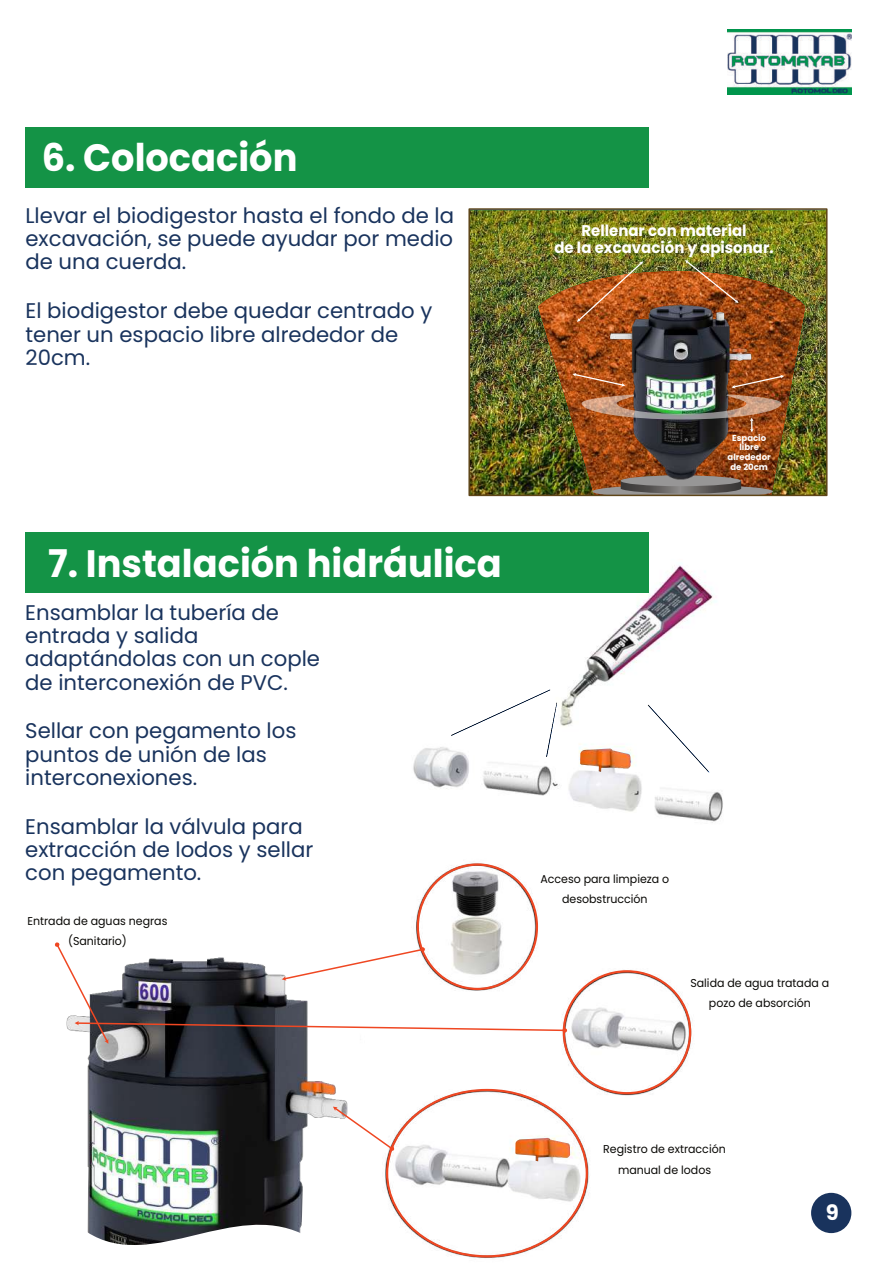
<style>
.page{position:relative;width:894px;height:1263px;background:#fff}
.page>*{position:absolute;margin:0;border:0;box-sizing:border-box;transform-origin:0 0}
.t1{font:38.1px "font 0000000026374 e 20";color:#fff;scale:.96 1}
.t2{font:21.15px/23.2px "font 0000000026374 e 20";color:#19335d}
.t3{font:21.15px "font 0000000026374 e 20";color:#fff}
.t4{font:15.45px/17.1px "font 0000000026374 e 20";color:#fff;text-align:center;scale:.96 1}
.t5{font:11.4px/20.1px "font 0000000026374 e 20";color:#080704;text-align:center;scale:.96 1}
.t6{font:8.7px/9.6px "font 0000000026374 e 20";color:#fff;text-align:center}
</style>
<div class="page">
<img style="left:727px;top:30px;width:124px;height:65px">
<img style="left:385px;top:536px;width:338px;height:722px">
<img style="left:87px;top:1044px;width:260px;height:201px">
<img style="left:451px;top:689px;width:99px;height:47px">
<img style="left:556px;top:702px;width:1px;height:55px">
<img style="left:546px;top:702px;width:10px;height:55px">
<img style="left:648px;top:705px;width:61px;height:68px">
<img style="left:647px;top:705px;width:61px;height:67px">
<div style="left:25px;top:127px;width:623px;height:60px;background:#149346"></div>
<div style="left:25px;top:532px;width:623px;height:61px;background:#149346"></div>
<img style="left:471px;top:211px;width:353px;height:282px">
<svg style="left:592px;top:475px;width:180px;height:18px;background:#775c4d"></svg>
<div style="left:620px;top:475px;width:120px;height:11px;background:#979696;border-radius:50%"></div>
<div style="left:468px;top:208px;width:359px;height:288px;border:2px solid #5f4619"></div>
<svg style="left:572px;top:373px;width:38px;height:14px"></svg>
<img style="left:576px;top:261px;width:67px;height:61px">
<img style="left:684px;top:260px;width:54px;height:43px">
<svg style="left:750px;top:375px;width:33px;height:13px"></svg>
<img style="left:610px;top:304px;width:140px;height:179px">
<img style="left:581px;top:394px;width:200px;height:38px">
<svg style="left:333px;top:1107px;width:61px;height:44px"></svg>
<svg style="left:55px;top:942px;width:512px;height:102px"></svg>
<img style="left:580px;top:748px;width:50px;height:24px">
<img style="left:515px;top:1138px;width:55px;height:23px">
<div style="left:810px;top:1193px;width:41px;height:40px;background:#19335d;border-radius:50%"></div>
<h1 class="t1" style="left:42px;top:135px;width:268px">6. Colocación</h1>
<p class="t2" style="left:25px;top:204px;width:430px;text-align:justify">Llevar el biodigestor hasta el fondo de la excavación, se puede ayudar por medio de una cuerda.</p>
<p class="t2" style="left:25px;top:299px;width:408px">El biodigestor debe quedar centrado y tener un espacio libre alrededor de<br>20cm.</p>
<h1 class="t1" style="left:48px;top:541px;width:474px">7. Instalación hidráulica</h1>
<p class="t2" style="left:25px;top:601px;width:296px">Ensamblar la tubería de entrada y salida adaptándolas con un cople de interconexión de PVC.</p>
<p class="t2" style="left:25px;top:719px;width:272px">Sellar con pegamento los puntos de unión de las interconexiones.</p>
<p class="t2" style="left:25px;top:815px;width:289px">Ensamblar la válvula para extracción de lodos y sellar con pegamento.</p>
<p class="t5" style="left:27px;top:911px;width:147px">Entrada de aguas negras (Sanitario)</p>
<p class="t4" style="left:554px;top:222px;width:230px">Rellenar con material<br>de la excavación y apisonar.</p>
<p class="t6" style="left:727px;top:433px;width:45px">Espacio libre alrededor de 20cm</p>
<p class="t5" style="left:540px;top:869px;width:136px">Acceso para limpieza o desobstrucción</p>
<p class="t5" style="left:690px;top:973px;width:146px">Salida de agua tratada a pozo de absorción</p>
<p class="t5" style="left:603px;top:1139px;width:129px">Registro de extracción manual de lodos</p>
<p class="t3" style="left:825px;top:1200px;width:15px">9</p>
</div>
